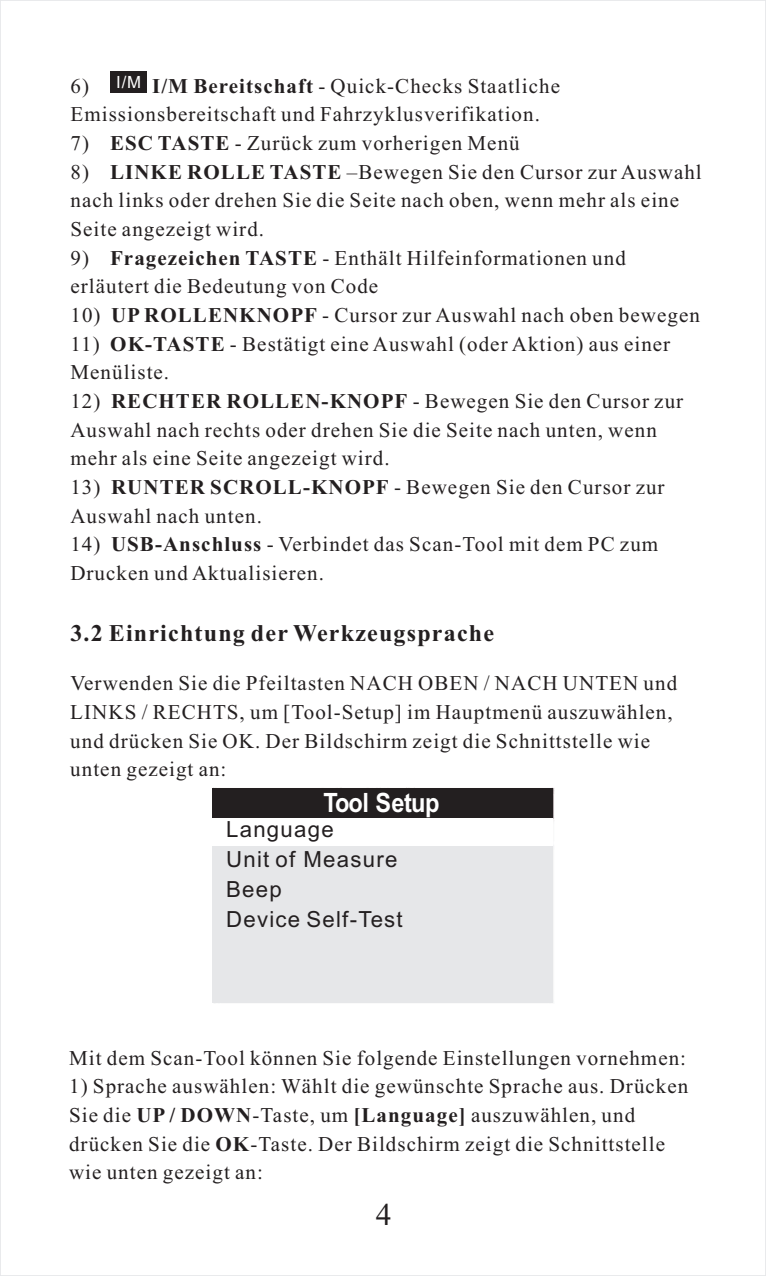
<style>
.page{position:relative;width:766px;height:1276px;background:#fff}
.page>*{position:absolute;margin:0;border:0;box-sizing:border-box;transform-origin:0 0}
.t1{font:31.5px "Times New Roman";color:#231f20}
.t2{font:700 26.7px "Arial";letter-spacing:-.015em;color:#fff;scale:.88 1}
.t3{font:700 24px "Times New Roman";letter-spacing:.05em;color:#231f20}
.t4{font:22.2px/29.7px "Arial";letter-spacing:.055em;color:#231f20}
.t5{font:21px/28.8px "Times New Roman";letter-spacing:.05em;color:#231f20}
.t6{font:16.8px "Arial";color:#fff}
.s1{font-weight:700}
</style>
<div class="page">
<div style="left:109px;top:71px;width:37px;height:22px;background:#231f20"></div>
<div style="left:213px;top:788px;width:340px;height:215px;background:#e6e7e9"></div>
<div style="left:213px;top:788px;width:340px;height:30px;background:#231f20"></div>
<div style="left:213px;top:818px;width:340px;height:28px;background:#fff"></div>
<p class="t6" style="left:116px;top:76px;width:27px">I/M</p>
<p class="t5" style="left:71px;top:73px;width:491px;text-indent:82px"><span class="s1">I/M Bereitschaft</span> - Quick-Checks Staatliche<br>Emissionsbereitschaft und Fahrzyklusverifikation.</p>
<p class="t5" style="left:70px;top:131px;width:450px">7) <span class="s1">ESC TASTE</span> - Zurück zum vorherigen Menü</p>
<p class="t5" style="left:70px;top:159px;width:632px">8) <span class="s1">LINKE ROLLE TASTE</span> –Bewegen Sie den Cursor zur Auswahl nach links oder drehen Sie die Seite nach oben, wenn mehr als eine<br>Seite angezeigt wird.</p>
<p class="t5" style="left:70px;top:245px;width:556px">9) <span class="s1">Fragezeichen TASTE</span> - Enthält Hilfeinformationen und erläutert die Bedeutung von Code</p>
<p class="t5" style="left:70px;top:303px;width:630px">10) <span class="s1">UP ROLLENKNOPF</span> - Cursor zur Auswahl nach oben bewegen</p>
<p class="t5" style="left:70px;top:331px;width:601px">11) <span class="s1">OK-TASTE</span> - Bestätigt eine Auswahl (oder Aktion) aus einer<br>Menüliste.</p>
<p class="t5" style="left:70px;top:389px;width:614px">12) <span class="s1">RECHTER ROLLEN-KNOPF</span> - Bewegen Sie den Cursor zur<br>Auswahl nach rechts oder drehen Sie die Seite nach unten, wenn mehr als eine Seite angezeigt wird.</p>
<p class="t5" style="left:70px;top:475px;width:595px">13) <span class="s1">RUNTER SCROLL-KNOPF</span> - Bewegen Sie den Cursor zur<br>Auswahl nach unten.</p>
<p class="t5" style="left:70px;top:532px;width:589px">14) <span class="s1">USB-Anschluss</span> - Verbindet das Scan-Tool mit dem PC zum<br>Drucken und Aktualisieren.</p>
<p class="t5" style="left:71px;top:73px;width:20px">6)</p>
<p class="t3" style="left:70px;top:624px;width:425px">3.2 Einrichtung der Werkzeugsprache</p>
<p class="t5" style="left:70px;top:671px;width:608px">Verwenden Sie die Pfeiltasten NACH OBEN / NACH UNTEN und LINKS / RECHTS, um [Tool-Setup] im Hauptmenü auszuwählen, und drücken Sie OK. Der Bildschirm zeigt die Schnittstelle wie unten gezeigt an:</p>
<p class="t2" style="left:323px;top:793px;width:133px">Tool Setup</p>
<p class="t4" style="left:226px;top:816px;width:178px">Language<br>Unit of Measure<br>Beep<br>Device Self-Test</p>
<p class="t5" style="left:69px;top:1045px;width:618px">Mit dem Scan-Tool können Sie folgende Einstellungen vornehmen:</p>
<p class="t5" style="left:69px;top:1074px;width:620px">1) Sprache auswählen: Wählt die gewünschte Sprache aus. Drücken Sie die <span class="s1">UP / DOWN</span>-Taste, um <span class="s1">[Language]</span> auszuwählen, und drücken Sie die <span class="s1">OK</span>-Taste. Der Bildschirm zeigt die Schnittstelle wie unten gezeigt an:</p>
<h1 class="t1" style="left:375px;top:1202px;width:17px">4</h1>
</div>
